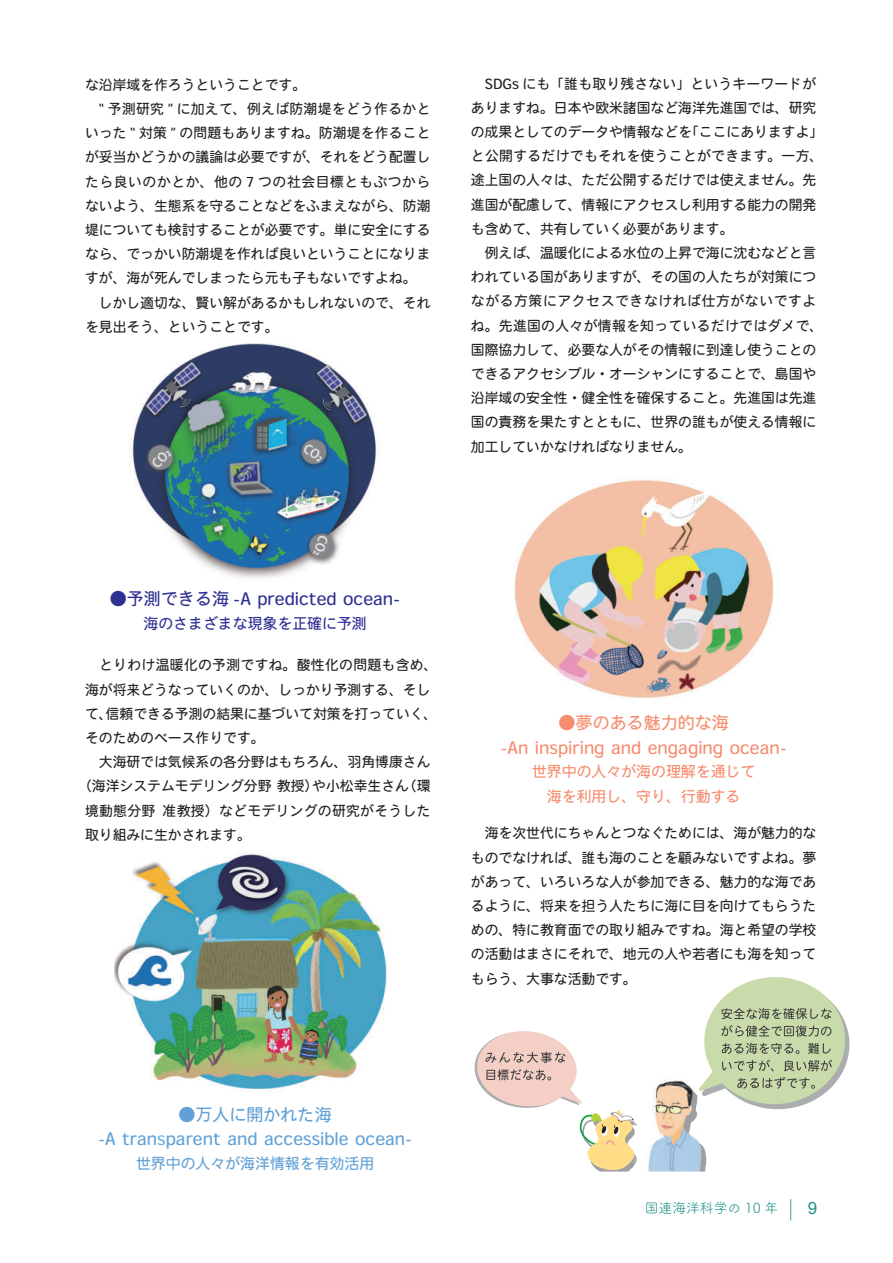
<style>
.page{position:relative;width:893px;height:1263px;background:#fff}
.page>*{position:absolute;margin:0;border:0;box-sizing:border-box;transform-origin:0 0}
.t1{font:16.95px/24.5px "Heisei Maru Go Std W4";color:#61a1d7;text-align:center}
.t2{font:16.95px/24.5px "Heisei Maru Go Std W4";color:#f68d6f;text-align:center}
.t3{font:16.95px "Heisei Maru Go Std W4";color:#2e3092}
.t4{font:14.85px/24.5px "Heisei Maru Go Std W4";color:#f68d6f;text-align:center}
.t5{font:14.85px "Heisei Maru Go Std W4";color:#61a1d7}
.t6{font:14.85px "Heisei Maru Go Std W4";color:#2e3092}
.t7{font:13.8px/24.2px "Heisei Maru Go Std W4";color:#231f20}
.t8{font:13.8px "Heisei Maru Go Std W4";letter-spacing:.025em;color:#231f20}
.t9{font:13.8px "Heisei Maru Go Std W4";letter-spacing:.02em;color:#231f20}
.t10{font:13.8px "Tsuku A Rd Gothic";color:#1e9386}
.s1{color:#67b3e3}
.s2{font-family:"Koz Min Pr 6 N";font-size:16.95px;color:#fff}
.s3{font-family:"Arial";font-size:16.95px}
</style>
<div class="page">
<svg style="left:790px;top:1199px;width:1px;height:21px"></svg>
<img style="left:514px;top:479px;width:259px;height:219px">
<img style="left:115px;top:853px;width:272px;height:237px">
<img style="left:132px;top:343px;width:248px;height:235px">
<img style="left:648px;top:1080px;width:43px;height:91px">
<svg style="left:704px;top:977px;width:146px;height:132px"></svg>
<img style="left:701px;top:1077px;width:7px;height:14px">
<img style="left:653px;top:1086px;width:53px;height:85px">
<svg style="left:474px;top:1031px;width:163px;height:140px"></svg>
<p class="t7" style="left:85px;top:73px;width:347px">な沿岸域を作ろうということです。<br>　“ 予測研究 ” に加えて、例えば防潮堤をどう作るかといった “ 対策 ” の問題もありますね。防潮堤を作ることが妥当かどうかの議論は必要ですが、それをどう配置したら良いのかとか、他の 7 つの社会目標ともぶつからないよう、生態系を守ることなどをふまえながら、防潮堤についても検討することが必要です。単に安全にするなら、でっかい防潮堤を作れば良いということになりますが、海が死んでしまったら元も子もないですよね。　しかし適切な、賢い解があるかもしれないので、それを見出そう、ということです。</p>
<p class="t7" style="left:471px;top:72px;width:354px">　SDGs にも「誰も取り残さない」というキーワードがありますね。日本や欧米諸国など海洋先進国では、研究の成果としてのデータや情報などを「ここにありますよ」と公開するだけでもそれを使うことができます。一方、途上国の人々は、ただ公開するだけでは使えません。先進国が配慮して、情報にアクセスし利用する能力の開発も含めて、共有していく必要があります。<br>　例えば、温暖化による水位の上昇で海に沈むなどと言われている国がありますが、その国の人たちが対策につながる方策にアクセスできなければ仕方がないですよね。先進国の人々が情報を知っているだけではダメで、国際協力して、必要な人がその情報に到達し使うことのできるアクセシブル・オーシャンにすることで、島国や沿岸域の安全性・健全性を確保すること。先進国は先進国の責務を果たすとともに、世界の誰もが使える情報に加工していかなければなりません。</p>
<p class="t3" style="left:110px;top:588px;width:292px">●予測できる海 -A predicted ocean-</p>
<p class="t6" style="left:144px;top:613px;width:225px">海のさまざまな現象を正確に予測</p>
<p class="t8" style="left:85px;top:656px;width:354px">　とりわけ温暖化の予測ですね。酸性化の問題も含め、</p>
<p class="t7" style="left:85px;top:677px;width:347px">海が将来どうなっていくのか、しっかり予測する、そし</p>
<p class="t7" style="left:85px;top:702px;width:354px">て、信頼できる予測の結果に基づいて対策を打っていく、</p>
<p class="t7" style="left:85px;top:726px;width:181px">そのためのベース作りです。</p>
<p class="t7" style="left:85px;top:750px;width:347px">　大海研では気候系の各分野はもちろん、羽角博康さん</p>
<p class="t7" style="left:78px;top:774px;width:354px">（海洋システムモデリング分野 教授）や小松幸生さん（環</p>
<p class="t9" style="left:85px;top:801px;width:347px">境動態分野 准教授）などモデリングの研究がそうした</p>
<p class="t7" style="left:85px;top:822px;width:167px">取り組みに生かされます。</p>
<p class="t2" style="left:500px;top:711px;width:288px">●夢のある魅力的な海<br>-An inspiring and engaging ocean-</p>
<p class="t4" style="left:532px;top:760px;width:225px">世界中の人々が海の理解を通じて海を利用し、守り、行動する</p>
<p class="t7" style="left:471px;top:821px;width:347px;text-align:justify">　海を次世代にちゃんとつなぐためには、海が魅力的なものでなければ、誰も海のことを顧みないですよね。夢があって、いろいろな人が参加できる、魅力的な海であるように、将来を担う人たちに海に目を向けてもらうための、特に教育面での取り組みですね。海と希望の学校の活動はまさにそれで、地元の人や若者にも海を知ってもらう、大事な活動です。</p>
<p class="t1" style="left:98px;top:1102px;width:316px">●万人に開かれた海<br>-A tran<span class="s1">s</span>parent and accessible ocean-</p>
<p class="t5" style="left:136px;top:1153px;width:240px">世界中の人々が海洋情報を有効活用</p>
<p class="t10" style="left:645px;top:1197px;width:186px">国連海洋科学の 10 年 <span class="s2">　　</span><span class="s3">9</span></p>
</div>
